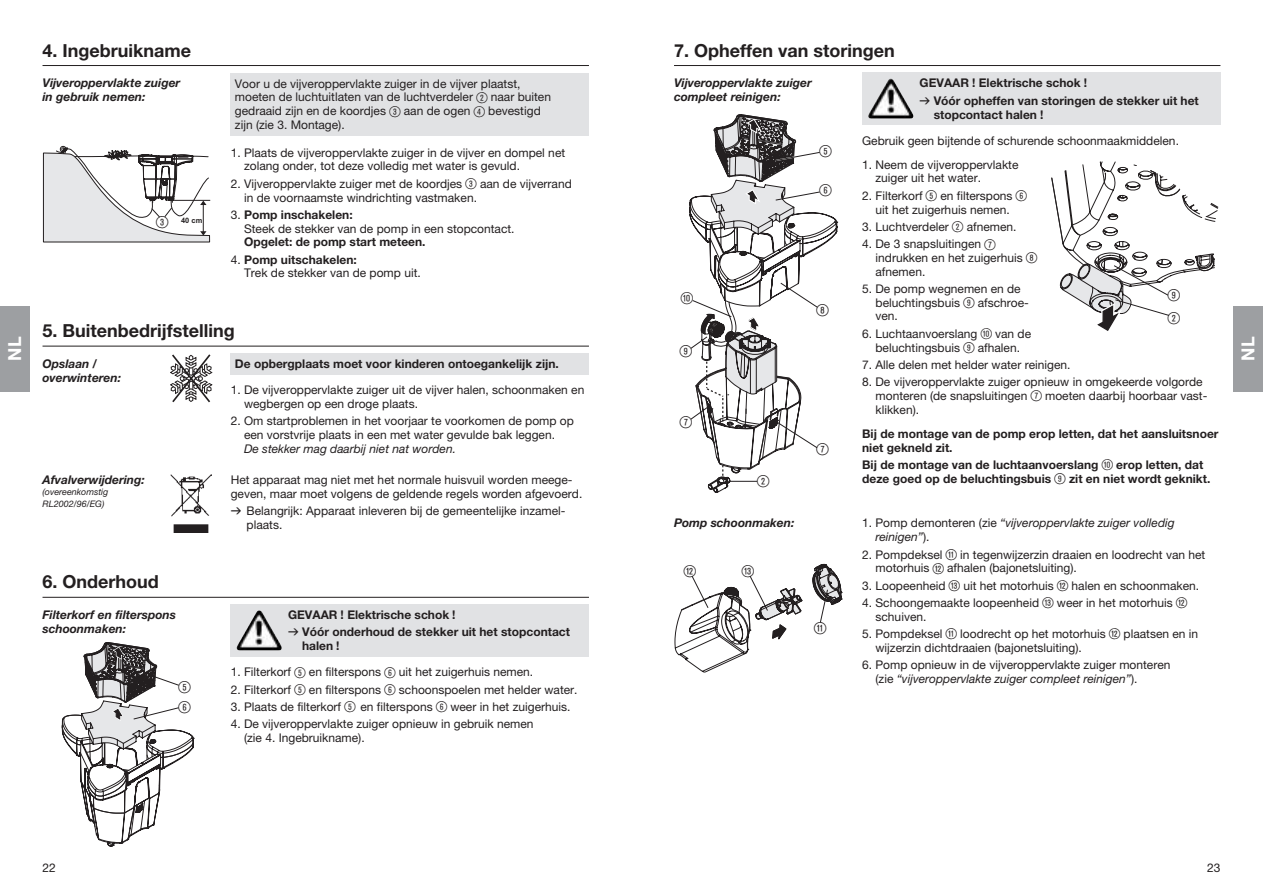
<style>
.page{position:relative;width:1263px;height:893px;background:#fff}
.page>*{position:absolute;margin:0;border:0;box-sizing:border-box;transform-origin:0 0}
.t1{font:18px "GARDENA 75 Bold";color:#231f20}
.t2{font:18px "GARDENA 75 Bold";color:#fff}
.t3{font:16.5px "Ziffernim Kreisund Quadrat BQ";color:#231f20}
.t4{font:12px/13.8px "GARDENA 55 Regular";color:#231f20}
.t5{font:12px/17.2px "GARDENA 75 Bold";color:#231f20}
.t6{font:12px/13.8px "GARDENA 76 Bold Ita";color:#231f20}
.t7{font:12px/13.8px "GARDENA 56 Regular Ita";color:#231f20}
.t8{font:12px "GARDENA Pro";color:#231f20}
.t9{font:9px/11.2px "GARDENA 56 Regular Ita";color:#231f20}
.s1{font-family:"Ziffernim Kreisund Quadrat BQ";font-size:15px}
.s2{font-family:"GARDENA 55 Regular"}
.s3{font-family:"Formdruck"}
</style>
<div class="page">
<div style="left:0;top:306px;width:30px;height:85px;background:#9d9fa2"></div>
<div style="left:1233px;top:306px;width:30px;height:85px;background:#9d9fa2"></div>
<hr style="left:43px;top:65px;width:546px;height:1px;background:#231f20">
<hr style="left:43px;top:346px;width:546px;height:1px;background:#231f20">
<hr style="left:43px;top:597px;width:546px;height:1px;background:#231f20">
<div style="left:231px;top:73px;width:358px;height:62px;background:#e1e2e4"></div>
<svg style="left:170px;top:354px;width:43px;height:49px"></svg>
<div style="left:231px;top:353px;width:358px;height:22px;background:#e1e2e4"></div>
<img style="left:170px;top:474px;width:42px;height:59px">
<div style="left:231px;top:604px;width:358px;height:53px;background:#e1e2e4"></div>
<img style="left:238px;top:611px;width:20px;height:33px">
<svg style="left:62px;top:642px;width:132px;height:205px"></svg>
<hr style="left:674px;top:65px;width:546px;height:1px;background:#231f20">
<div style="left:862px;top:73px;width:358px;height:52px;background:#e1e2e4"></div>
<img style="left:870px;top:79px;width:20px;height:33px">
<svg style="left:689px;top:114px;width:148px;height:379px"></svg>
<hr style="left:726px;top:481px;width:31px;height:1px;background:#231f20">
<svg style="left:1051px;top:161px;width:168px;height:170px"></svg>
<svg style="left:674px;top:563px;width:168px;height:110px"></svg>
<svg style="left:43px;top:146px;width:167px;height:97px"></svg>
<h1 class="t2" style="left:4px;top:361px;width:26px;rotate:-90deg">NL</h1>
<h1 class="t1" style="left:43px;top:39px;width:150px">4. Ingebruikname</h1>
<p class="t6" style="left:43px;top:76px;width:139px">Vijveroppervlakte zuiger in gebruik nemen:</p>
<p class="t4" style="left:235px;top:76px;width:318px">Voor u de vijveroppervlakte zuiger in de vijver plaatst, moeten de luchtuitlaten van de luchtverdeler <span class="s1">2</span> naar buiten gedraaid zijn en de koordjes <span class="s1">3</span> aan de ogen <span class="s1">4</span> bevestigd zijn (zie 3. Montage).</p>
<p class="t4" style="left:244px;top:145px;width:323px;text-indent:-13px">1. Plaats de vijveroppervlakte zuiger in de vijver en dompel net zolang onder, tot deze volledig met water is gevuld.</p>
<p class="t4" style="left:244px;top:176px;width:329px;text-indent:-13px">2. Vijveroppervlakte zuiger met de koordjes <span class="s1">3</span> aan de vijverrand in de voornaamste windrichting vastmaken.</p>
<p class="t5" style="left:231px;top:206px;width:123px"><span class="s2">3.</span> Pomp inschakelen:</p>
<p class="t4" style="left:244px;top:221px;width:272px">Steek de stekker van de pomp in een stopcontact.</p>
<p class="t5" style="left:244px;top:233px;width:183px">Opgelet: de pomp start meteen.</p>
<p class="t5" style="left:231px;top:250px;width:128px"><span class="s2">4.</span> Pomp uitschakelen:</p>
<p class="t4" style="left:244px;top:266px;width:178px">Trek de stekker van de pomp uit.</p>
<h2 class="t3" style="left:156px;top:213px;width:14px">3</h2>
<h1 class="t1" style="left:43px;top:320px;width:194px">5. Buitenbedrijfstelling</h1>
<p class="t6" style="left:43px;top:357px;width:80px">Opslaan / overwinteren:</p>
<p class="t5" style="left:235px;top:355px;width:325px">De opbergplaats moet voor kinderen ontoegankelijk zijn.</p>
<p class="t4" style="left:244px;top:383px;width:342px;text-indent:-13px">1. De vijveroppervlakte zuiger uit de vijver halen, schoonmaken en wegbergen op een droge plaats.</p>
<p class="t4" style="left:231px;top:414px;width:345px;text-align:center">2. Om startproblemen in het voorjaar te voorkomen de pomp op een vorstvrije plaats in een met water gevulde bak leggen.</p>
<p class="t7" style="left:244px;top:441px;width:214px">De stekker mag daarbij niet nat worden.</p>
<p class="t6" style="left:43px;top:473px;width:104px">Afvalverwijdering:</p>
<p class="t9" style="left:43px;top:486px;width:67px">(overeenkomstig<br>RL2002/96/EG)</p>
<p class="t4" style="left:231px;top:472px;width:353px">Het apparaat mag niet met het normale huisvuil worden meege&shy;geven, maar moet volgens de geldende regels worden afgevoerd.</p>
<p class="t4" style="left:247px;top:503px;width:320px;text-indent:-16px"><span class="s3">v</span> Belangrijk: Apparaat inleveren bij de gemeentelijke inzamel&shy;plaats.</p>
<h1 class="t1" style="left:43px;top:571px;width:118px">6. Onderhoud</h1>
<p class="t6" style="left:43px;top:608px;width:135px">Filterkorf en filterspons schoonmaken:</p>
<p class="t5" style="left:288px;top:606px;width:283px">GEVAAR ! Elektrische schok !<br><span class="s3">v</span> Vóór onderhoud de stekker uit het stopcontact</p>
<p class="t5" style="left:302px;top:637px;width:39px">halen !</p>
<p class="t4" style="left:231px;top:665px;width:304px">1. Filterkorf <span class="s1">5</span> en filterspons <span class="s1">6</span> uit het zuigerhuis nemen.</p>
<p class="t4" style="left:231px;top:682px;width:348px">2. Filterkorf <span class="s1">5</span> en filterspons <span class="s1">6</span> schoonspoelen met helder water.</p>
<p class="t4" style="left:231px;top:699px;width:341px">3. Plaats de filterkorf <span class="s1">5</span> en filterspons <span class="s1">6</span> weer in het zuigerhuis.</p>
<p class="t4" style="left:244px;top:717px;width:291px;text-indent:-13px">4. De vijveroppervlakte zuiger opnieuw in gebruik nemen (zie 4. Ingebruikname).</p>
<h2 class="t3" style="left:178px;top:677px;width:14px">5</h2>
<h2 class="t3" style="left:179px;top:697px;width:14px">6</h2>
<p class="t8" style="left:43px;top:860px;width:15px">22</p>
<h1 class="t1" style="left:674px;top:39px;width:222px">7. Opheffen van storingen</h1>
<p class="t6" style="left:674px;top:76px;width:139px">Vijveroppervlakte zuiger compleet reinigen:</p>
<p class="t5" style="left:919px;top:74px;width:281px">GEVAAR ! Elektrische schok !<br><span class="s3">v</span> Vóór opheffen van storingen de stekker uit het</p>
<p class="t5" style="left:934px;top:105px;width:111px">stopcontact halen !</p>
<p class="t4" style="left:862px;top:133px;width:318px">Gebruik geen bijtende of schurende schoonmaakmiddelen.</p>
<p class="t4" style="left:875px;top:157px;width:144px;text-indent:-13px">1. Neem de vijveroppervlakte zuiger uit het water.</p>
<p class="t4" style="left:862px;top:188px;width:167px;text-align:center">2. Filterkorf <span class="s1">5</span> en filterspons <span class="s1">6 </span>uit het zuigerhuis nemen.</p>
<p class="t4" style="left:862px;top:219px;width:156px">3. Luchtverdeler <span class="s1">2</span> afnemen.</p>
<p class="t4" style="left:875px;top:237px;width:163px;text-indent:-13px">4. De 3 snapsluitingen <span class="s1">7 </span>indrukken en het zuigerhuis <span class="s1">8 </span>afnemen.</p>
<p class="t4" style="left:875px;top:281px;width:155px;text-indent:-13px">5. De pomp wegnemen en de beluchtingsbuis <span class="s1">9</span> afschroe&shy;ven.</p>
<p class="t4" style="left:862px;top:326px;width:170px;text-align:center">6. Luchtaanvoerslang <span class="s1">0</span> van de beluchtingsbuis <span class="s1">9</span> afhalen.</p>
<p class="t4" style="left:862px;top:357px;width:210px">7. Alle delen met helder water reinigen.</p>
<p class="t4" style="left:875px;top:375px;width:332px;text-indent:-13px">8. De vijveroppervlakte zuiger opnieuw in omgekeerde volgorde monteren (de snapsluitingen <span class="s1">7</span> moeten daarbij hoorbaar vast&shy;klikken).</p>
<p class="t5" style="left:862px;top:426px;width:358px;line-height:13.8px">Bij de montage van de pomp erop letten, dat het aansluitsnoer niet gekneld zit.</p>
<p class="t5" style="left:862px;top:457px;width:350px;line-height:13.8px">Bij de montage van de luchtaanvoerslang <span class="s1">0</span> erop letten, dat deze goed op de beluchtingsbuis <span class="s1">9</span> zit en niet wordt geknikt.</p>
<h2 class="t3" style="left:819px;top:142px;width:14px">5</h2>
<h2 class="t3" style="left:819px;top:181px;width:14px">6</h2>
<h2 class="t3" style="left:1168px;top:286px;width:14px">9</h2>
<h2 class="t3" style="left:681px;top:289px;width:14px">0</h2>
<h2 class="t3" style="left:816px;top:301px;width:14px">8</h2>
<h2 class="t3" style="left:1168px;top:309px;width:14px">2</h2>
<h2 class="t3" style="left:680px;top:342px;width:14px">9</h2>
<h2 class="t3" style="left:680px;top:413px;width:14px">7</h2>
<h2 class="t3" style="left:816px;top:440px;width:14px">7</h2>
<h2 class="t3" style="left:757px;top:472px;width:14px">2</h2>
<p class="t6" style="left:674px;top:516px;width:122px">Pomp schoonmaken:</p>
<p class="t7" style="left:875px;top:516px;width:301px;text-indent:-13px"><span class="s2">1. Pomp demonteren (zie</span> “vijveroppervlakte zuiger volledig reinigen”<span class="s2">).</span></p>
<p class="t4" style="left:875px;top:547px;width:331px;text-indent:-13px">2. Pompdeksel <span class="s1">Q</span> in tegenwijzerzin draaien en loodrecht van het motorhuis <span class="s1">W</span> afhalen (bajonetsluiting).</p>
<p class="t4" style="left:862px;top:578px;width:338px">3. Loopeenheid <span class="s1">E</span> uit het motorhuis <span class="s1">W</span> halen en schoonmaken.</p>
<p class="t4" style="left:875px;top:595px;width:313px;text-indent:-13px">4. Schoongemaakte loopeenheid <span class="s1">E</span> weer in het motorhuis <span class="s1">W </span>schuiven.</p>
<p class="t4" style="left:875px;top:626px;width:324px;text-indent:-13px">5. Pompdeksel <span class="s1">Q</span> loodrecht op het motorhuis <span class="s1">W</span> plaatsen en in wijzerzin dichtdraaien (bajonetsluiting).</p>
<p class="t4" style="left:862px;top:658px;width:310px">6. Pomp opnieuw in de vijveroppervlakte zuiger monteren</p>
<p class="t7" style="left:875px;top:671px;width:263px"><span class="s2">(zie</span> “vijveroppervlakte zuiger compleet reinigen”<span class="s2">).</span></p>
<h2 class="t3" style="left:684px;top:561px;width:14px">W</h2>
<h2 class="t3" style="left:742px;top:561px;width:14px">E</h2>
<h2 class="t3" style="left:814px;top:619px;width:14px">Q</h2>
<h1 class="t2" style="left:1237px;top:361px;width:26px;rotate:-90deg">NL</h1>
<p class="t8" style="left:1207px;top:860px;width:15px">23</p>
</div>
